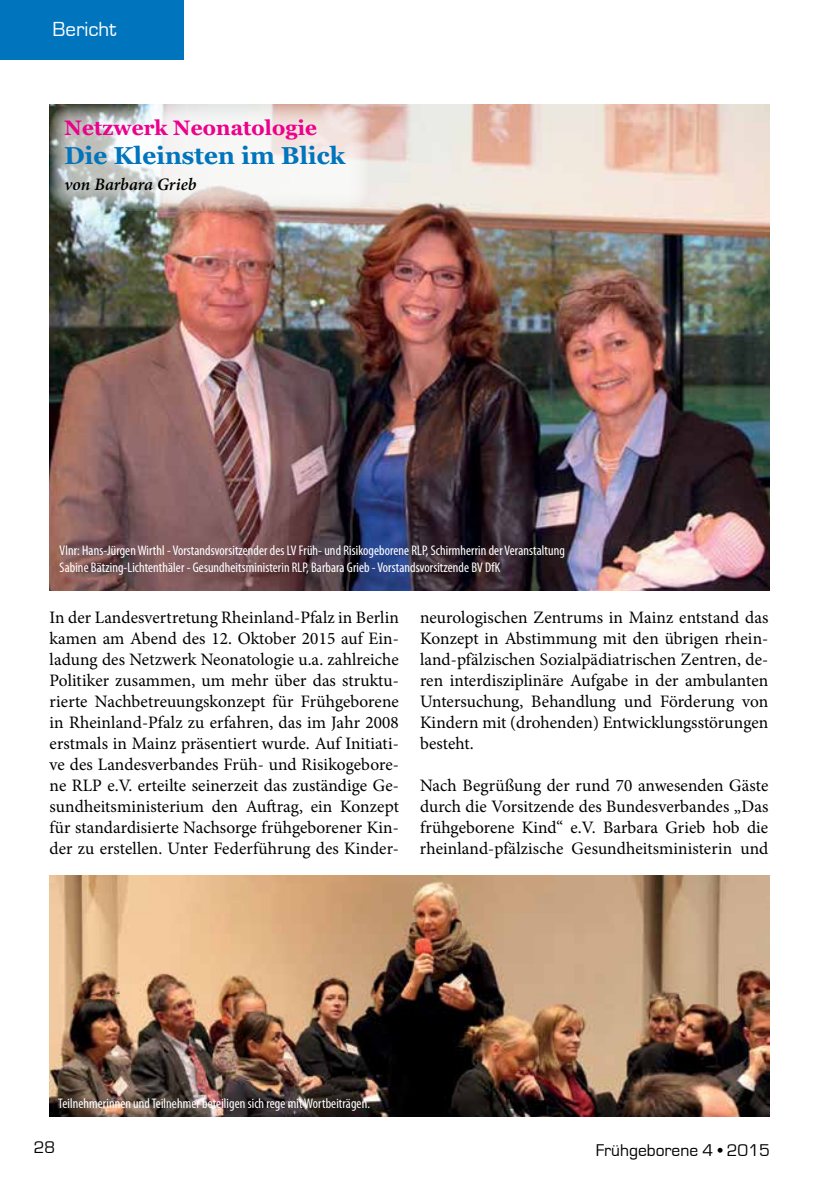
<style>
.page{position:relative;width:819px;height:1191px;background:#fff}
.page>*{position:absolute;margin:0;border:0;box-sizing:border-box;transform-origin:0 0}
.t1{font:700 24.5px "Vani";color:#0074bc}
.t2{font:700 21px "Vani";color:#ec008c}
.t3{font:21px "Eurostile";color:#fff}
.t4{font:17.5px/21px "Minion Pro";color:#000;text-align:justify}
.t5{font:17.5px "Eurostile";color:#000}
.t6{font:italic 600 17.5px "Minion Pro";letter-spacing:-.005em;color:#000}
.t7{font:condensed 14px/16.8px "Myriad Pro";color:#fff}
</style>
<div class="page">
<div style="left:0;top:0;width:184px;height:60px;background:#0074bc"></div>
<img style="left:50px;top:104px;width:719px;height:486px">
<img style="left:50px;top:876px;width:719px;height:240px">
<svg style="left:50px;top:104px;width:318px;height:107px"></svg>
<p class="t3" style="left:53px;top:18px;width:65px">Bericht</p>
<p class="t2" style="left:64px;top:115px;width:255px">Netzwerk Neonatologie</p>
<h1 class="t1" style="left:64px;top:142px;width:282px">Die Kleinsten im Blick</h1>
<p class="t6" style="left:64px;top:172px;width:134px">von Barbara Grieb</p>
<p class="t7" style="left:60px;top:542px;width:507px">Vlnr: Hans-Jürgen Wirthl - Vorstandsvorsitzender des LV Früh- und Risikogeborene RLP, Schirmherrin der Veranstaltung<br>Sabine Bätzing-Lichtenthäler - Gesundheitsministerin RLP, Barbara Grieb - Vorstandsvorsitzende BV DfK</p>
<p class="t4" style="left:50px;top:607px;width:351px">In der Landesvertretung Rheinland-Pfalz in Berlin kamen am Abend des 12. Oktober 2015 auf Ein&shy;ladung des Netzwerk Neonatologie u.a. zahlreiche Politiker zusammen, um mehr über das struktu&shy;rierte Nachbetreuungskonzept für Frühgeborene in Rheinland-Pfalz zu erfahren, das im Jahr 2008 erstmals in Mainz präsentiert wurde. Auf Initiati&shy;ve des Landesverbandes Früh- und Risikogebore&shy;ne RLP e.V. erteilte seinerzeit das zuständige Ge&shy;sundheitsministerium den Auftrag, ein Konzept für standardisierte Nachsorge frühgeborener Kin&shy;der zu erstellen. Unter Federführung des Kinder-</p>
<p class="t4" style="left:420px;top:607px;width:350px">neurologischen Zentrums in Mainz entstand das Konzept in Abstimmung mit den übrigen rhein&shy;land-pfälzischen Sozialpädiatrischen Zentren, de&shy;ren interdisziplinäre Aufgabe in der ambulanten Untersuchung, Behandlung und Förderung von Kindern mit (drohenden) Entwicklungsstörungen besteht.</p>
<p class="t4" style="left:420px;top:775px;width:350px">Nach Begrüßung der rund 70 anwesenden Gäste durch die Vorsitzende des Bundesverbandes „Das frühgeborene Kind“ e.V. Barbara Grieb hob die rheinland-pfälzische Gesundheitsministerin und</p>
<p class="t7" style="left:58px;top:1095px;width:313px">Teilnehmerinnen und Teilnehmer beteiligen sich rege mit Wortbeiträgen.</p>
<p class="t5" style="left:34px;top:1137px;width:23px">28</p>
<p class="t5" style="left:595px;top:1141px;width:176px">Frühgeborene 4 • 2015</p>
</div>
